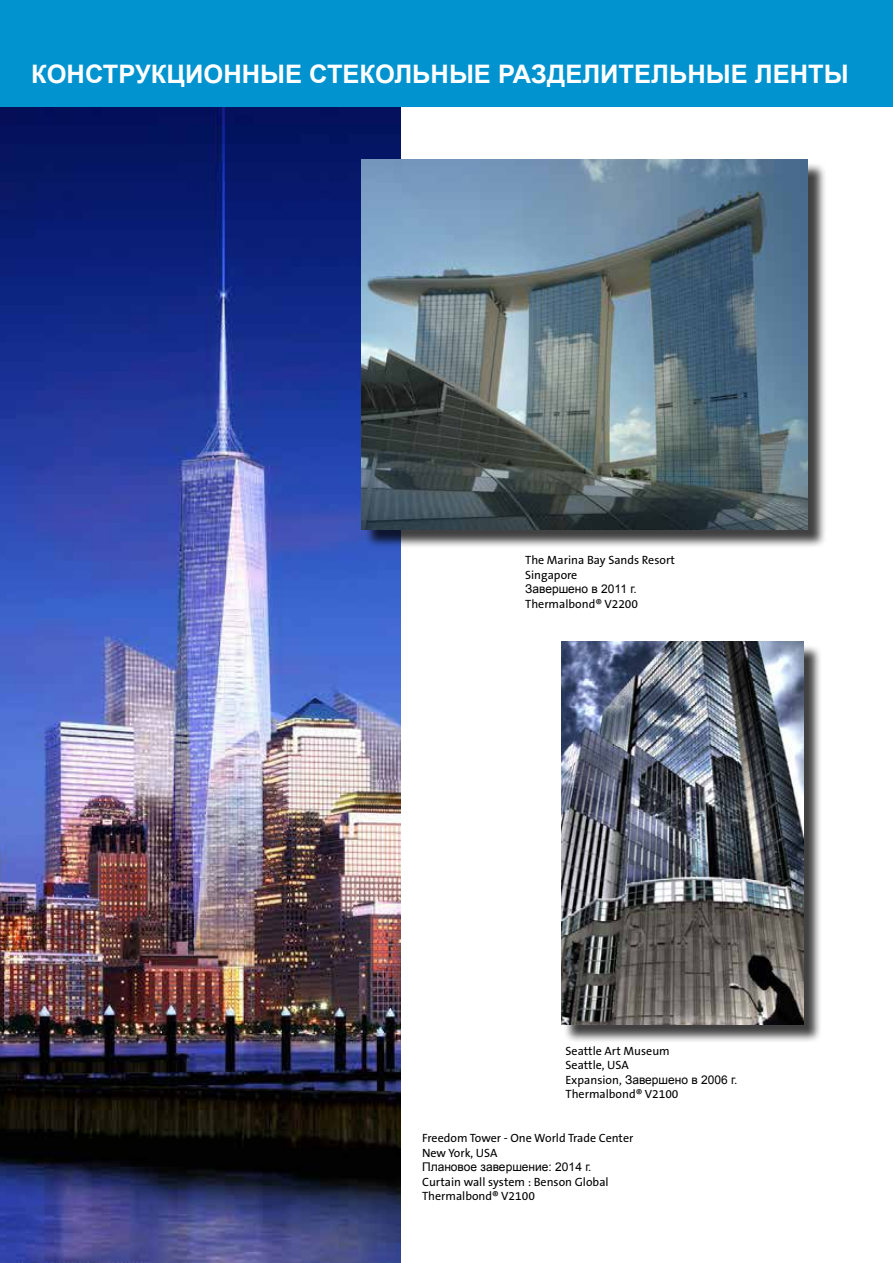
<style>
.page{position:relative;width:893px;height:1263px;background:#fff}
.page>*{position:absolute;margin:0;border:0;box-sizing:border-box;transform-origin:0 0}
.t1{font:700 25.5px "Arial";color:#fff}
.t2{font:12px/14.4px "The Sans B5 Plain";color:#000}
.t3{font:12px "Arial";color:#000}
.s1{font-family:"The Sans B5 Plain"}
</style>
<div class="page">
<img style="left:0;top:107px;width:400px;height:1156px">
<div style="left:364px;top:162px;width:462px;height:386px;background:#000;opacity:.75"></div>
<img style="left:361px;top:159px;width:447px;height:370px">
<div style="left:564px;top:644px;width:258px;height:399px;background:#000;opacity:.75"></div>
<img style="left:561px;top:642px;width:243px;height:382px">
<div style="left:0;top:0;width:893px;height:107px;background:#0093d0"></div>
<h1 class="t1" style="left:31px;top:57px;width:819px">КОНСТРУКЦИОННЫЕ СТЕКОЛЬНЫЕ РАЗДЕЛИТЕЛЬНЫЕ ЛЕНТЫ</h1>
<p class="t2" style="left:525px;top:553px;width:151px">The Marina Bay Sands Resort<br>Singapore</p>
<p class="t3" style="left:525px;top:581px;width:113px">Завершено в 2011 г.</p>
<p class="t2" style="left:525px;top:597px;width:115px">Thermalbond® V2200</p>
<p class="t2" style="left:566px;top:1044px;width:106px">Seattle Art Museum<br>Seattle, USA</p>
<p class="t3" style="left:566px;top:1071px;width:173px"><span class="s1">Expansion,</span> Завершено в 2006 г.</p>
<p class="t2" style="left:566px;top:1087px;width:115px">Thermalbond® V2100</p>
<p class="t2" style="left:422px;top:1131px;width:213px">Freedom Tower - One World Trade Center<br>New York, USA</p>
<p class="t3" style="left:422px;top:1159px;width:171px">Плановое завершение: 2014 г.</p>
<p class="t2" style="left:422px;top:1175px;width:188px">Curtain wall system : Benson Global<br>Thermalbond® V2100</p>
</div>
